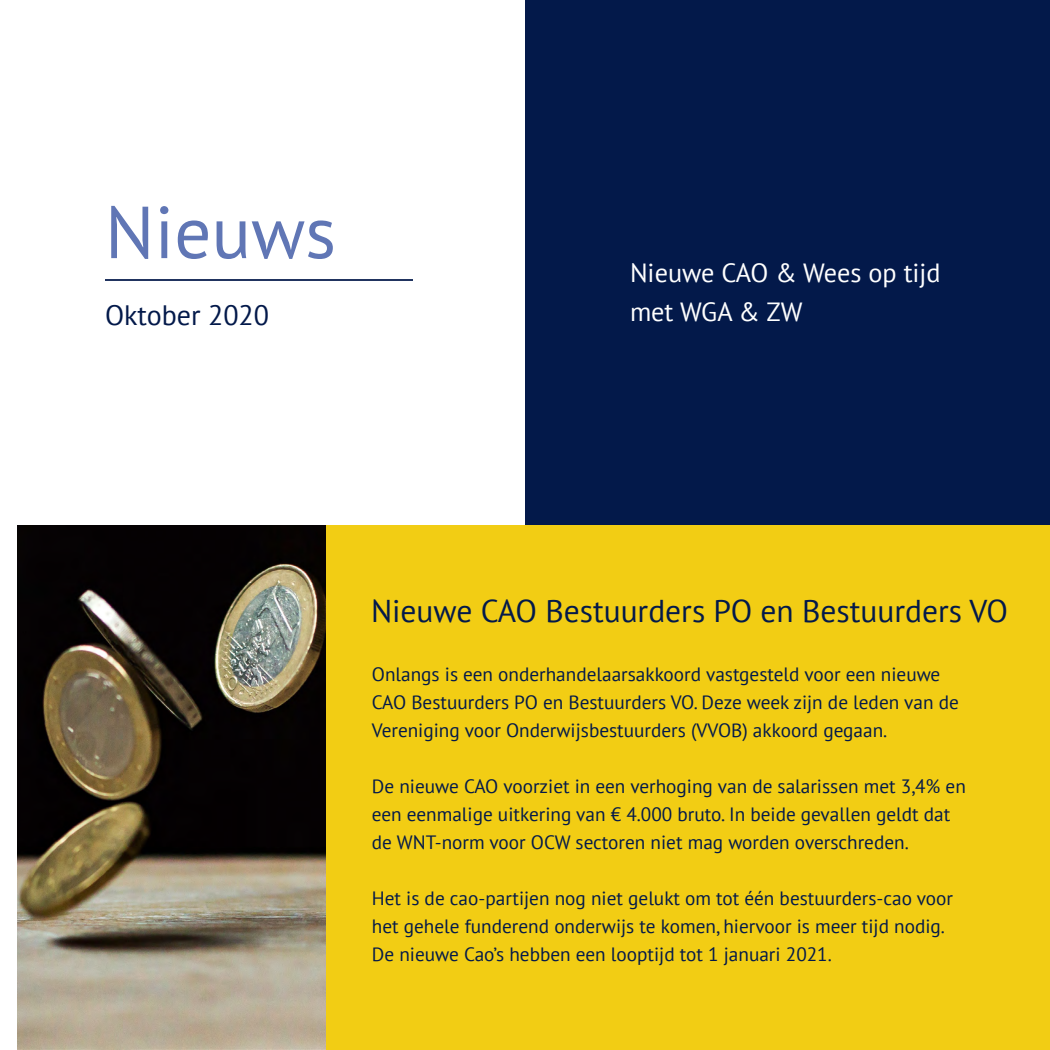
<style>
.page{position:relative;width:1050px;height:1050px;background:#fff}
.page>*{position:absolute;margin:0;border:0;box-sizing:border-box;transform-origin:0 0}
.t1{font:73.5px "PT Sans";color:#6076b5}
.t2{font:31.5px "PT Sans";color:#03194a}
.t3{font:28px "PT Sans";color:#03194a}
.t4{font:26.25px/38.5px "PT Sans";color:#fff}
.t5{font:19.25px/28px "PT Sans";color:#03194a}
</style>
<div class="page">
<div style="left:18px;top:525px;width:1032px;height:525px;background:#f2cd14"></div>
<div style="left:525px;top:0;width:525px;height:525px;background:#03194a"></div>
<hr style="left:105px;top:279px;width:308px;height:2px;background:#03194a">
<img style="left:18px;top:525px;width:308px;height:525px">
<h1 class="t1" style="left:105px;top:185px;width:233px">Nieuws</h1>
<h3 class="t3" style="left:105px;top:297px;width:166px">Oktober 2020</h3>
<h3 class="t4" style="left:630px;top:253px;width:312px">Nieuwe CAO &amp; Wees op tijd met WGA &amp; ZW</h3>
<h2 class="t2" style="left:371px;top:591px;width:638px">Nieuwe CAO Bestuurders PO en Bestuurders VO</h2>
<p class="t5" style="left:372px;top:660px;width:588px">Onlangs is een onderhandelaarsakkoord vastgesteld voor een nieuwe<br>CAO Bestuurders PO en Bestuurders VO. Deze week zijn de leden van de<br>Vereniging voor Onderwijsbestuurders (VVOB) akkoord gegaan.</p>
<p class="t5" style="left:372px;top:772px;width:596px">De nieuwe CAO voorziet in een verhoging van de salarissen met 3,4% en een eenmalige uitkering van € 4.000 bruto. In beide gevallen geldt dat de WNT-norm voor OCW sectoren niet mag worden overschreden.</p>
<p class="t5" style="left:372px;top:884px;width:583px">Het is de cao-partijen nog niet gelukt om tot één bestuurders-cao voor het gehele funderend onderwijs te komen, hiervoor is meer tijd nodig.<br>De nieuwe Cao’s hebben een looptijd tot 1 januari 2021.</p>
</div>
